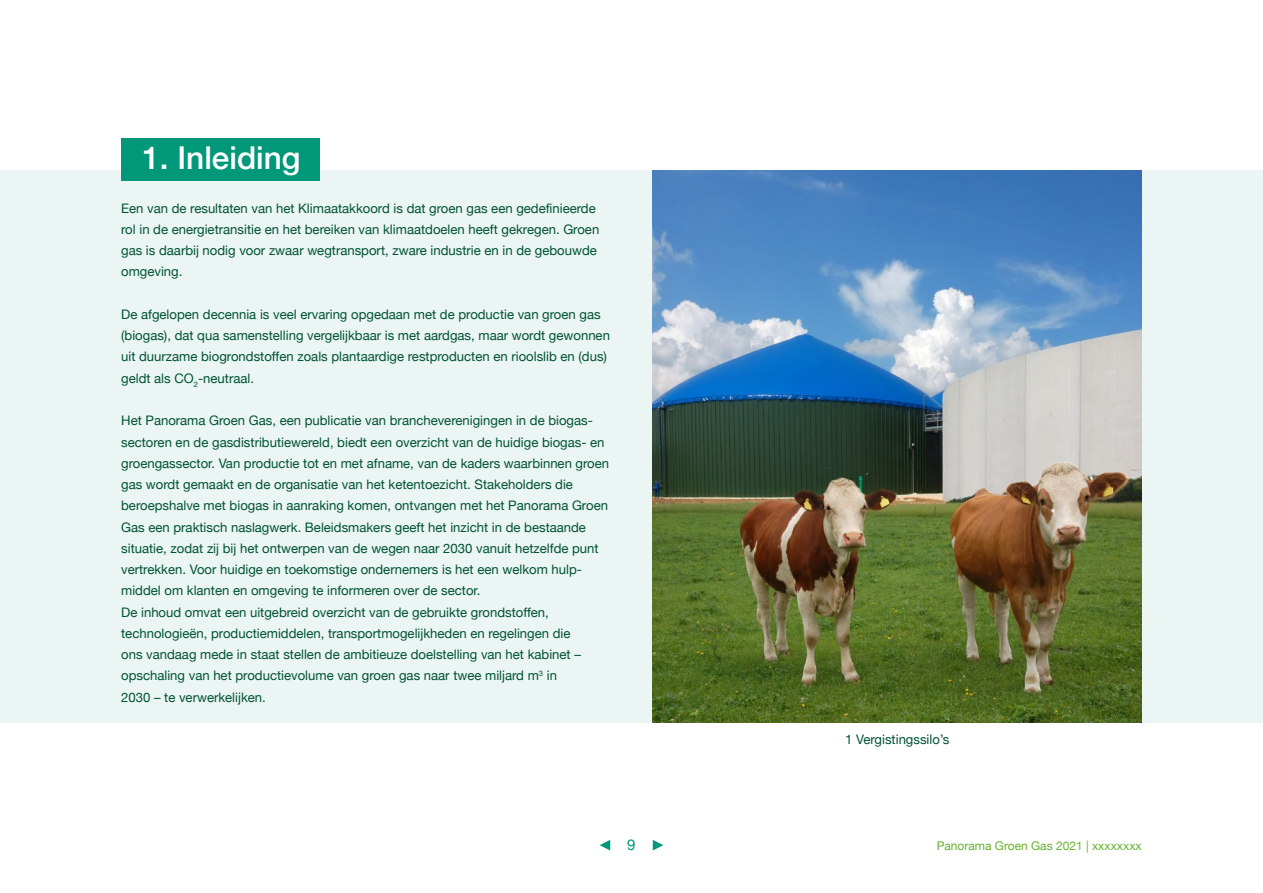
<style>
.page{position:relative;width:1263px;height:893px;background:#fff}
.page>*{position:absolute;margin:0;border:0;box-sizing:border-box;transform-origin:0 0}
.t1{font:500 31.5px "Helvetica Neue";color:#fff}
.t2{font:15px "Helvetica Neue";color:#009879}
.t3{font:13.2px/21.3px "Helvetica Neue";color:#005332}
.t4{font:12px "Helvetica Neue";color:#65b32e}
</style>
<div class="page">
<div style="left:0;top:170px;width:1263px;height:553px;background:#ebf5f3"></div>
<div style="left:121px;top:138px;width:199px;height:43px;background:#009879"></div>
<svg style="left:653px;top:840px;width:10px;height:10px"></svg>
<svg style="left:600px;top:840px;width:10px;height:10px"></svg>
<img style="left:653px;top:170px;width:489px;height:553px">
<h1 class="t1" style="left:142px;top:132px;width:160px">1. Inleiding</h1>
<p class="t3" style="left:121px;top:198px;width:480px">Een van de resultaten van het Klimaatakkoord is dat groen gas een gedefinieerde rol in de energietransitie en het bereiken van klimaatdoelen heeft gekregen. Groen gas is daarbij nodig voor zwaar wegtransport, zware industrie en in de gebouwde omgeving.</p>
<p class="t3" style="left:121px;top:304px;width:490px">De afgelopen decennia is veel ervaring opgedaan met de productie van groen gas (biogas), dat qua samenstelling vergelijkbaar is met aardgas, maar wordt gewonnen uit duurzame biogrondstoffen zoals plantaardige restproducten en rioolslib en (dus) geldt als CO<sub>2</sub>-neutraal.</p>
<p class="t3" style="left:121px;top:411px;width:489px">Het Panorama Groen Gas, een publicatie van brancheverenigingen in de biogas&shy;sectoren en de gasdistributiewereld, biedt een overzicht van de huidige biogas- en groengassector. Van productie tot en met afname, van de kaders waarbinnen groen gas wordt gemaakt en de organisatie van het ketentoezicht. Stakeholders die beroepshalve met biogas in aanraking komen, ontvangen met het Panorama Groen Gas een praktisch naslagwerk. Beleidsmakers geeft het inzicht in de bestaande situatie, zodat zij bij het ontwerpen van de wegen naar 2030 vanuit hetzelfde punt vertrekken. Voor huidige en toekomstige ondernemers is het een welkom hulp&shy;middel om klanten en omgeving te informeren over de sector.<br>De inhoud omvat een uitgebreid overzicht van de gebruikte grondstoffen, technologieën, productiemiddelen, transportmogelijkheden en regelingen die<br>ons vandaag mede in staat stellen de ambitieuze doelstelling van het kabinet – opschaling van het productievolume van groen gas naar twee miljard m<sup>3</sup> in<br>2030 – te verwerkelijken.</p>
<p class="t3" style="left:845px;top:730px;width:105px">1 Vergistingssilo’s</p>
<p class="t2" style="left:627px;top:834px;width:10px">9</p>
<p class="t4" style="left:937px;top:837px;width:207px">Panorama Groen Gas 2021 | xxxxxxxx</p>
</div>
